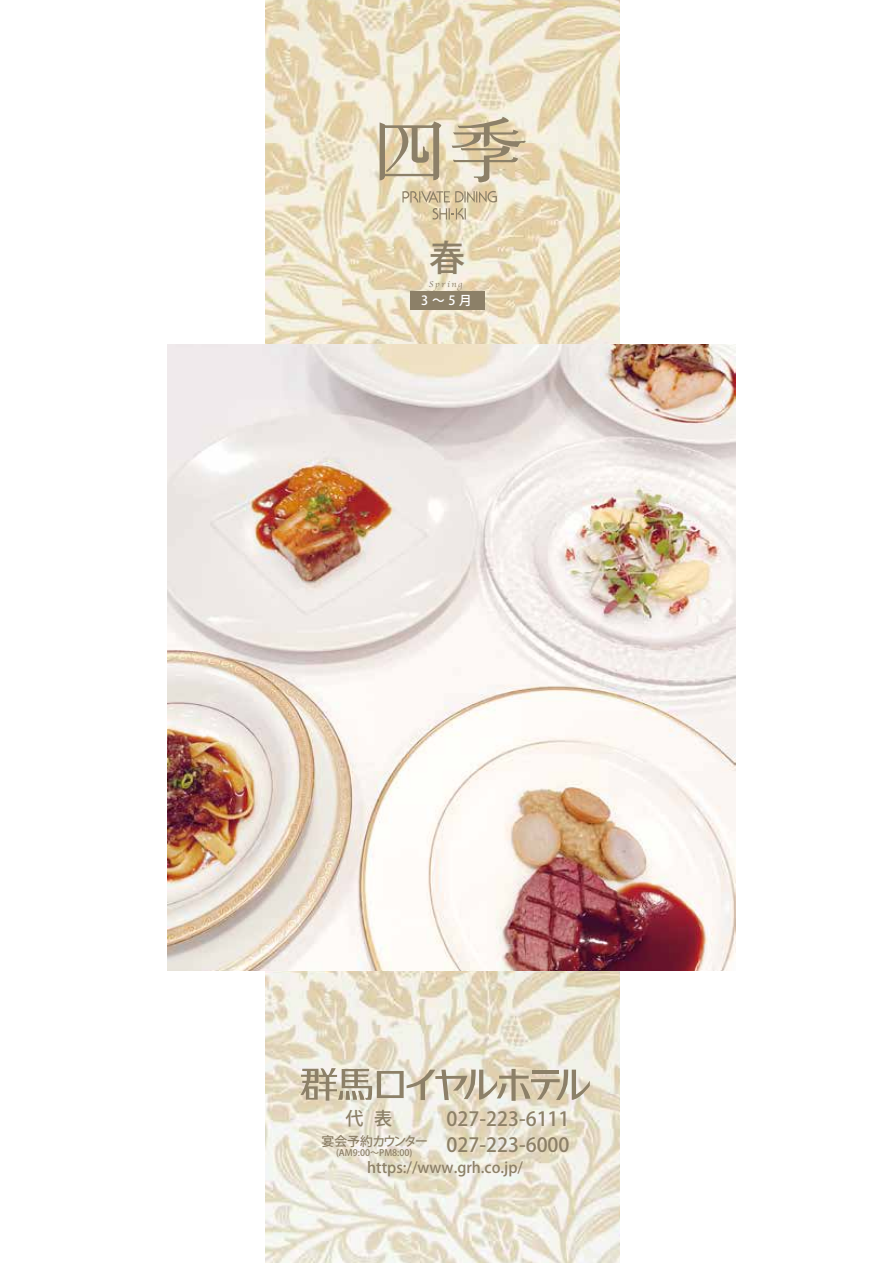
<style>
.page{position:relative;width:893px;height:1263px;background:#fff}
.page>*{position:absolute;margin:0;border:0;box-sizing:border-box;transform-origin:0 0}
.t1{font:500 36px "Koz Go Pr 6 N";color:#8c8068}
.t2{font:500 19.5px/26.4px "Koz Go Pr 6 N";color:#8c8068}
.t3{font:500 18px "Koz Go Pr 6 N";color:#8c8068}
.t4{font:500 15px "Koz Go Pro";color:#8c8068}
.t5{font:500 12.9px "Koz Go Pr 6 N";letter-spacing:-.095em;color:#8c8068}
.t6{font:500 12.6px "Koz Go Pr 6 N";color:#fff}
.t7{font:500 9px "Koz Go Pr 6 N";color:#8c8068}
.t8{font:9px "Apple Chancery";letter-spacing:.2em;color:#8c8068}
</style>
<div class="page">
<img style="left:266px;top:0;width:354px;height:1263px">
<svg style="left:380px;top:121px;width:62px;height:59px;background:#c8bca1"></svg>
<svg style="left:452px;top:117px;width:75px;height:66px;background:#d3c6a9"></svg>
<svg style="left:402px;top:191px;width:95px;height:29px;background:#d7c8a9"></svg>
<svg style="left:300px;top:1068px;width:290px;height:33px;background:#cbc2af"></svg>
<div style="left:410px;top:291px;width:74px;height:19px;background:#8c8068"></div>
<img style="left:168px;top:345px;width:568px;height:626px">
<h1 class="t1" style="left:429px;top:238px;width:37px">春</h1>
<p class="t8" style="left:429px;top:277px;width:35px">Spring</p>
<p class="t6" style="left:421px;top:293px;width:52px">3～5月</p>
<p class="t3" style="left:345px;top:1108px;width:48px">代表</p>
<p class="t2" style="left:447px;top:1106px;width:124px">027-223-6111<br>027-223-6000</p>
<p class="t5" style="left:321px;top:1133px;width:108px">宴会予約カウンター</p>
<p class="t7" style="left:336px;top:1147px;width:78px">(AM9:00～PM8:00)</p>
<p class="t4" style="left:367px;top:1158px;width:157px">https://www.grh.co.jp/</p>
</div>
